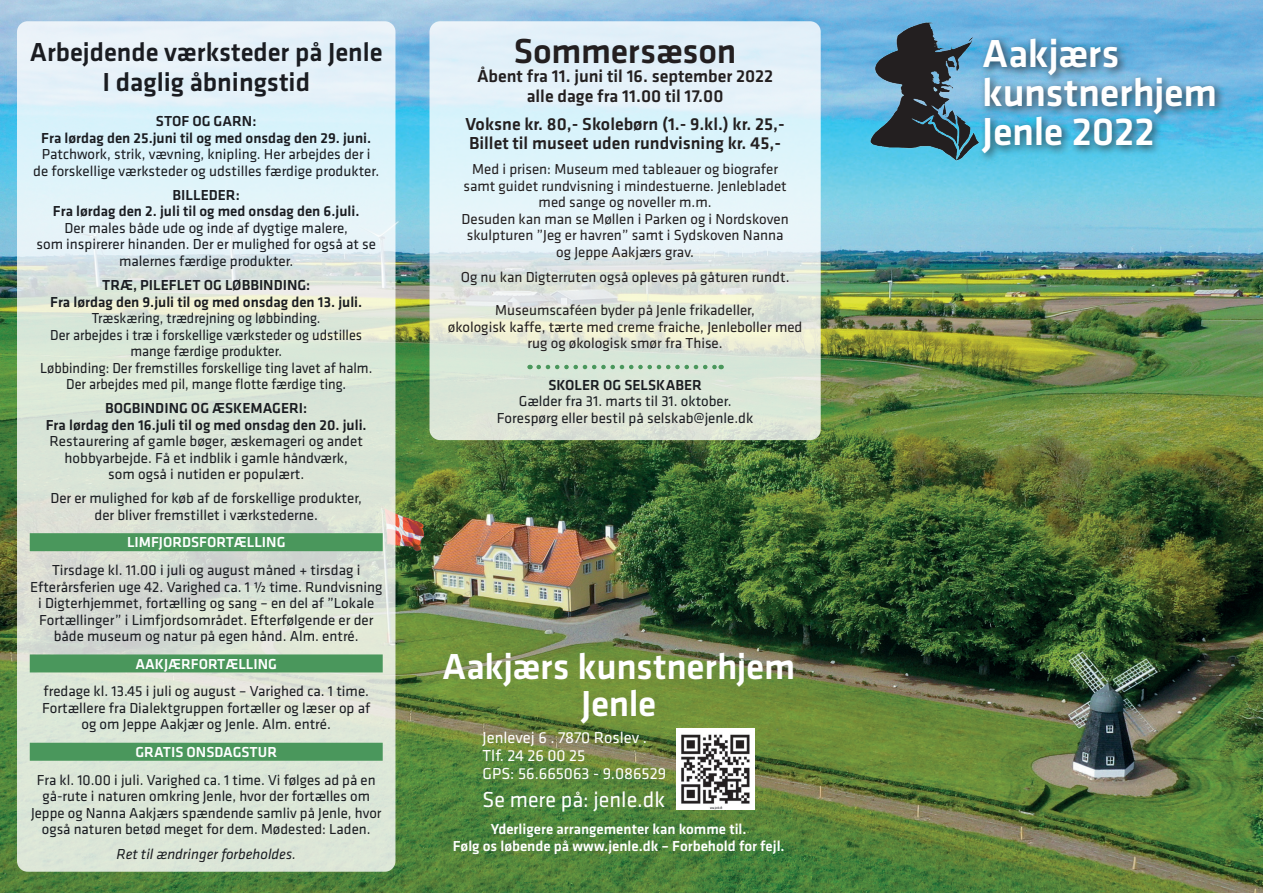
<style>
.page{position:relative;width:1263px;height:893px;background:#fff}
.page>*{position:absolute;margin:0;border:0;box-sizing:border-box;transform-origin:0 0}
.t1{font:500 40.5px/39px "Klavika";letter-spacing:-.005em;color:#fff}
.t2{font:500 37.5px/37.5px "Klavika";letter-spacing:-.005em;color:#fff;text-align:center}
.t3{font:500 36px "Klavika";letter-spacing:-.005em;color:#231f20}
.t4{font:500 27px/30px "Klavika";color:#1a1c21;text-align:center}
.t5{font:22.5px "Klavika";color:#fff}
.t6{font:500 18px/19.5px "Klavika";color:#231f20;text-align:center}
.t7{font:16.5px/18px "Klavika";color:#fff}
.t8{font:15px/16.5px "Klavika";color:#1a1c21;text-align:center}
.t9{font:15px/16.5px "Klavika";color:#231f20;text-align:center}
.t10{font:15px/16.5px "Klavika";color:#1a1c21;text-align:center;scale:.95 1}
.t11{font:500 15px "Klavika";color:#fff}
.t12{font:italic 15px "Klavika";color:#1a1c21}
.s1{font-weight:500}
</style>
<div class="page">
<img style="left:0;top:0;width:1263px;height:893px">
<img style="left:869px;top:21px;width:124px;height:142px">
<div style="left:978px;top:33px;width:248px;height:130px;background:#231f20;opacity:.75"></div>
<svg style="left:429px;top:21px;width:392px;height:419px;fill:#e0f0f8"></svg>
<svg style="left:17px;top:21px;width:378px;height:851px;fill:#dce7d8"></svg>
<div style="left:30px;top:533px;width:353px;height:18px;background:#4a975c"></div>
<div style="left:30px;top:654px;width:353px;height:18px;background:#4a975c"></div>
<div style="left:30px;top:743px;width:353px;height:18px;background:#4a975c"></div>
<svg style="left:539px;top:365px;width:183px;height:4px"></svg>
<img style="left:676px;top:729px;width:79px;height:81px">
<p class="t4" style="left:30px;top:37px;width:354px">Arbejdende værksteder på Jenle<br>I daglig åbningstid</p>
<p class="t8" style="left:33px;top:113px;width:347px"><span class="s1">STOF OG GARN:<br>Fra lørdag den 25.juni til og med onsdag den 29. juni.<br></span>Patchwork, strik, vævning, knipling. Her arbejdes der i de forskellige værksteder og udstilles færdige produkter.</p>
<p class="t8" style="left:37px;top:187px;width:341px"><span class="s1">BILLEDER:<br>Fra lørdag den 2. juli til og med onsdag den 6.juli.<br></span>Der males både ude og inde af dygtige malere,<br>som inspirerer hinanden. Der er mulighed for også at se malernes færdige produkter.</p>
<p class="t10" style="left:40px;top:277px;width:351px"><span class="s1">TRÆ, PILEFLET OG LØBBINDING:<br>Fra lørdag den 9.juli til og med onsdag den 13. juli.<br></span>Træskæring, trædrejning og løbbinding.<br>Der arbejdes i træ i forskellige værksteder og udstilles mange færdige produkter.<br>Løbbinding: Der fremstilles forskellige ting lavet af halm.<br>Der arbejdes med pil, mange flotte færdige ting.</p>
<p class="t8" style="left:46px;top:400px;width:322px"><span class="s1">BOGBINDING OG ÆSKEMAGERI:<br>Fra lørdag den 16.juli til og med onsdag den 20. juli.<br></span>Restaurering af gamle bøger, æskemageri og andet hobbyarbejde. Få et indblik i gamle håndværk,<br>som også i nutiden er populært.</p>
<p class="t8" style="left:50px;top:490px;width:313px">Der er mulighed for køb af de forskellige produkter, der bliver fremstillet i værkstederne.</p>
<p class="t11" style="left:127px;top:534px;width:160px">LIMFJORDSFORTÆLLING</p>
<p class="t8" style="left:30px;top:562px;width:354px">Tirsdage kl. 11.00 i juli og august måned + tirsdag i Efterårsferien uge 42. Varighed ca. 1 ½ time. Rundvisning i Digterhjemmet, fortælling og sang – en del af ”Lokale Fortællinger” i Limfjordsområdet. Efterfølgende er der både museum og natur på egen hånd. Alm. entré.</p>
<p class="t11" style="left:135px;top:656px;width:143px">AAKJÆRFORTÆLLING</p>
<p class="t8" style="left:42px;top:683px;width:330px">fredage kl. 13.45 i juli og august – Varighed ca. 1 time.<br>Fortællere fra Dialektgruppen fortæller og læser op af og om Jeppe Aakjær og Jenle. Alm. entré.</p>
<p class="t11" style="left:135px;top:744px;width:143px">GRATIS ONSDAGSTUR</p>
<p class="t8" style="left:31px;top:772px;width:352px">Fra kl. 10.00 i juli. Varighed ca. 1 time. Vi følges ad på en gå-rute i naturen omkring Jenle, hvor der fortælles om Jeppe og Nanna Aakjærs spændende samliv på Jenle, hvor også naturen betød meget for dem. Mødested: Laden.</p>
<p class="t12" style="left:117px;top:846px;width:181px">Ret til ændringer forbeholdes.</p>
<p class="t3" style="left:514px;top:31px;width:224px">Sommersæson</p>
<p class="t6" style="left:477px;top:67px;width:298px">Åbent fra 11. juni til 16. september 2022 alle dage fra 11.00 til 17.00</p>
<p class="t6" style="left:465px;top:114px;width:321px;text-align:left">Voksne kr. 80,- Skolebørn (1.- 9.kl.) kr. 25,-<br>Billet til museet uden rundvisning kr. 45,-</p>
<p class="t9" style="left:461px;top:161px;width:329px">Med i prisen: Museum med tableauer og biografer samt guidet rundvisning i mindestuerne. Jenlebladet med sange og noveller m.m.<br>Desuden kan man se Møllen i Parken og i Nordskoven skulpturen ”Jeg er havren” samt i Sydskoven Nanna og Jeppe Aakjærs grav.</p>
<p class="t9" style="left:461px;top:269px;width:330px">Og nu kan Digterruten også opleves på gåturen rundt.</p>
<p class="t9" style="left:448px;top:302px;width:356px">Museumscaféen byder på Jenle frikadeller,<br>økologisk kaffe, tærte med creme fraiche, Jenleboller med rug og økologisk smør fra Thise.</p>
<p class="t8" style="left:497px;top:377px;width:258px"><span class="s1">SKOLER OG SELSKABER<br></span>Gælder fra 31. marts til 31. oktober.<br>Forespørg eller bestil på selskab@jenle.dk</p>
<p class="t2" style="left:442px;top:648px;width:354px">Aakjærs kunstnerhjem<br>Jenle</p>
<p class="t7" style="left:483px;top:729px;width:185px">Jenlevej 6 . 7870 Roslev .<br>Tlf. 24 26 00 25<br>GPS: 56.665063 - 9.086529</p>
<p class="t5" style="left:483px;top:787px;width:184px">Se mere på: jenle.dk</p>
<p class="t11" style="left:491px;top:821px;width:257px">Yderligere arrangementer kan komme til.</p>
<p class="t11" style="left:453px;top:837px;width:333px">Følg os løbende på www.jenle.dk – Forbehold for fejl.</p>
<p class="t1" style="left:982px;top:34px;width:236px">Aakjærs kunstnerhjem<br>Jenle 2022</p>
</div>
